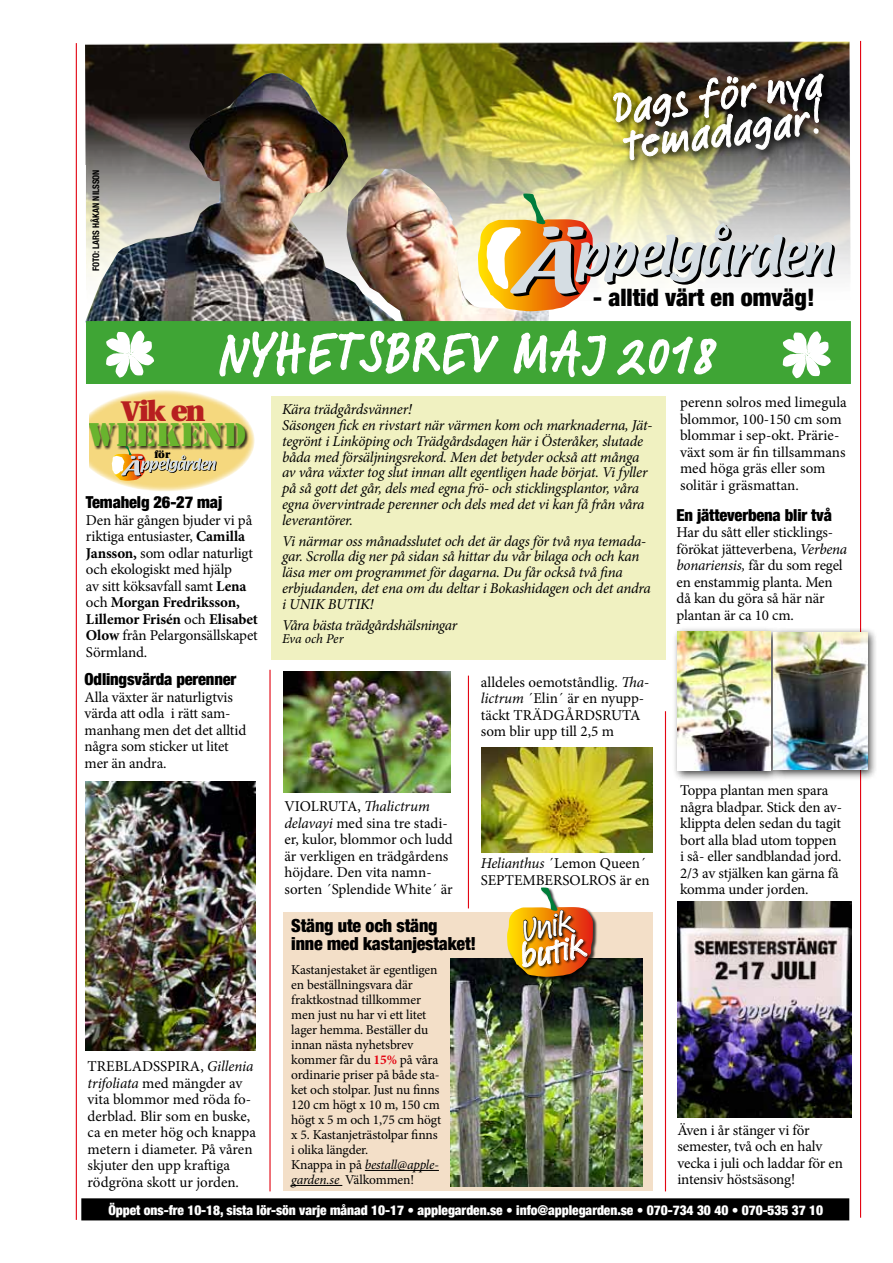
<style>
.page{position:relative;width:893px;height:1263px;background:#fff}
.page>*{position:absolute;margin:0;border:0;box-sizing:border-box;transform-origin:0 0}
.t1{font:500 60px "Feltpen LT";letter-spacing:.025em;color:#fff}
.t2{font:500 45px/36px "Feltpen LT";color:#fff}
.t3{font:500 36.3px "Feltpen LT";color:#fff}
.t4{font:500 35.25px "Feltpen LT";color:#fff}
.t5{font:34.05px "Stencil";color:#69b42e}
.t6{font:28.35px "Utopia Black Os F";color:#b71f20}
.t7{font:900 condensed 24px "Helvetica Neue";color:#000}
.t8{font:900 condensed 18px/18px "Helvetica Neue";letter-spacing:-.01em;color:#000}
.t9{font:900 condensed 16.5px "Helvetica Neue";letter-spacing:-.01em;color:#000}
.t10{font:15px/16.5px "Minion Pro";letter-spacing:-.01em;color:#000}
.t11{font:italic 15px/15.8px "Minion Pro";letter-spacing:-.015em;color:#000}
.t12{font:13.5px/15px "Minion Pro";letter-spacing:-.01em;color:#000}
.t13{font:900 condensed 13.5px "Helvetica Neue";letter-spacing:-.005em;color:#fff}
.t14{font:italic 13.5px "Minion Pro";letter-spacing:-.01em;color:#000}
.t15{font:900 10.2px "Utopia";color:#000}
.t16{font:700 condensed 9px "Helvetica Neue";color:#000}
.s1{font-weight:700}
.s2{font-style:italic}
.s3{font-weight:700;color:#e30613}
</style>
<div class="page">
<div style="left:271px;top:396px;width:394px;height:264px;background:#f0f1c1"></div>
<img style="left:85px;top:41px;width:766px;height:237px">
<img style="left:85px;top:73px;width:464px;height:250px">
<div style="left:82px;top:1199px;width:766px;height:21px;background:#000"></div>
<div style="left:81px;top:1198px;width:768px;height:22px;border:2px solid #000"></div>
<div style="left:86px;top:321px;width:765px;height:63px;background:#3fa535"></div>
<svg style="left:219px;top:318px;width:280px;height:60px"></svg>
<svg style="left:513px;top:319px;width:94px;height:65px"></svg>
<svg style="left:617px;top:336px;width:100px;height:39px"></svg>
<hr style="left:76px;top:43px;width:1px;height:1177px;background:#e30613">
<hr style="left:860px;top:41px;width:1px;height:1177px;background:#e30613">
<hr style="left:269px;top:670px;width:2px;height:521px;background:#e30613">
<hr style="left:468px;top:676px;width:1px;height:232px;background:#e30613">
<hr style="left:665px;top:711px;width:1px;height:480px;background:#e30613">
<svg style="left:478px;top:193px;width:357px;height:118px"></svg>
<svg style="left:89px;top:390px;width:166px;height:101px"></svg>
<svg style="left:106px;top:331px;width:48px;height:47px"></svg>
<svg style="left:782px;top:331px;width:49px;height:47px"></svg>
<div style="left:284px;top:912px;width:369px;height:279px;background:#f3dfc8"></div>
<svg style="left:608px;top:70px;width:226px;height:100px"></svg>
<img style="left:612px;top:55px;width:212px;height:125px">
<img style="left:451px;top:959px;width:191px;height:227px">
<hr style="left:365px;top:1170px;width:74px;height:1px;background:#000">
<hr style="left:291px;top:1185px;width:51px;height:1px;background:#000">
<div style="left:507px;top:888px;width:91px;height:93px;background:#000;opacity:.75"></div>
<img style="left:507px;top:887px;width:86px;height:90px">
<img style="left:85px;top:781px;width:170px;height:270px">
<img style="left:283px;top:671px;width:168px;height:121px">
<img style="left:481px;top:748px;width:172px;height:105px">
<div style="left:672px;top:626px;width:206px;height:156px;background:#000;opacity:.75"></div>
<img style="left:678px;top:631px;width:93px;height:140px">
<img style="left:774px;top:632px;width:93px;height:137px">
<img style="left:677px;top:901px;width:174px;height:216px">
<p class="t16" style="left:88px;top:271px;width:103px;rotate:-90deg">FOTO: LARS HÅKAN NILSSON</p>
<h2 class="t2" style="left:610px;top:91px;width:214px;rotate:-8deg">Dags för nya temadagar!</h2>
<h3 class="t7" style="left:593px;top:278px;width:223px">- alltid värt en omväg!</h3>
<h1 class="t1" style="left:219px;top:312px;width:499px">NYHETSBREV MAJ 2018</h1>
<p class="t11" style="left:282px;top:402px;width:372px">Kära trädgårdsvänner!<br>Säsongen fick en rivstart när värmen kom och marknaderna, Jät&shy;tegrönt i Linköping och Trädgårdsdagen här i Österåker, slutade båda med försäljningsrekord. Men det betyder också att många av våra växter tog slut innan allt egentligen hade börjat. Vi fyller på så gott det går, dels med egna frö- och sticklingsplantor, våra egna övervintrade perenner och dels med det vi kan få från våra leverantörer.</p>
<p class="t11" style="left:282px;top:533px;width:370px">Vi närmar oss månadsslutet och det är dags för två nya temada&shy;gar. Scrolla dig ner på sidan så hittar du vår bilaga och och kan läsa mer om programmet för dagarna. Du får också två fina erbjudanden, det ena om du deltar i Bokashidagen och det andra i UNIK BUTIK!</p>
<p class="t11" style="left:282px;top:617px;width:177px">Våra bästa trädgårdshälsningar</p>
<p class="t14" style="left:282px;top:630px;width:63px">Eva och Per</p>
<p class="t10" style="left:680px;top:394px;width:168px">perenn solros med limegula blommor, 100-150 cm som blommar i sep-okt. Prärie&shy;växt som är fin tillsammans med höga gräs eller som solitär i gräsmattan.</p>
<h3 class="t6" style="left:122px;top:395px;width:85px">Vik en</h3>
<h3 class="t5" style="left:88px;top:415px;width:159px">WEEKEND</h3>
<p class="t15" style="left:154px;top:448px;width:17px">för</p>
<p class="t9" style="left:86px;top:489px;width:138px">Temahelg 26-27 maj</p>
<p class="t10" style="left:86px;top:512px;width:174px">Den här gången bjuder vi på riktiga entusiaster, <span class="s1">Camilla<br>Jansson,</span> som odlar naturligt och ekologiskt med hjälp<br>av sitt köksavfall samt <span class="s1">Lena </span>och <span class="s1">Morgan Fredriksson,<br>Lillemor Frisén</span> och <span class="s1">Elisabet<br>Olow</span> från Pelargonsällskapet<br>Sörmland.</p>
<p class="t9" style="left:676px;top:501px;width:157px">En jätteverbena blir två</p>
<p class="t10" style="left:676px;top:524px;width:172px">Har du sått eller sticklings&shy;förökat jätteverbena, <span class="s2">Verbena bonariensis,</span> får du som regel en enstammig planta. Men då kan du göra så här när plantan är ca 10 cm.</p>
<p class="t9" style="left:85px;top:666px;width:153px">Odlingsvärda perenner</p>
<p class="t10" style="left:85px;top:689px;width:163px">Alla växter är naturligtvis värda att odla i rätt sam&shy;manhang men det det alltid några som sticker ut litet mer än andra.</p>
<p class="t10" style="left:88px;top:1058px;width:170px">TREBLADSSPIRA, <span class="s2">Gillenia trifoliata</span> med mängder av vita blommor med röda fo&shy;derblad. Blir som en buske, ca en meter hög och knappa metern i diameter. På våren skjuter den upp kraftiga rödgröna skott ur jorden.</p>
<p class="t10" style="left:284px;top:798px;width:170px">VIOLRUTA, <span class="s2">Thalictrum delavayi</span> med sina tre stadi&shy;er, kulor, blommor och ludd är verkligen en trädgårdens höjdare. Den vita namn&shy;sorten ´Splendide White´ är</p>
<p class="t10" style="left:481px;top:673px;width:170px">alldeles oemotståndlig. <span class="s2">Tha&shy;lictrum</span> ´Elin´ är en nyupp&shy;täckt TRÄDGÅRDSRUTA som blir upp till 2,5 m</p>
<p class="t10" style="left:481px;top:855px;width:170px"><span class="s2">Helianthus</span> ´Lemon Queen´<br>SEPTEMBERSOLROS är en</p>
<p class="t8" style="left:291px;top:916px;width:186px">Stäng ute och stäng<br>inne med kastanjestaket!</p>
<p class="t12" style="left:291px;top:962px;width:151px">Kastanjestaket är egentligen en beställningsvara där fraktkostnad tillkommer men just nu har vi ett litet lager hemma. Beställer du innan nästa nyhetsbrev kommer får du <span class="s3">15%</span> på våra ordinarie priser på både sta&shy;ket och stolpar. Just nu finns<br>120 cm högt x 10 m, 150 cm högt x 5 m och 1,75 cm högt x 5. Kastanjeträstolpar finns i olika längder.<br>Knappa in på <span class="s2">bestall@apple&shy;garden.se</span> Välkommen!</p>
<h3 class="t3" style="left:518px;top:906px;width:53px;rotate:-11deg">Unik</h3>
<h3 class="t4" style="left:515px;top:933px;width:68px;rotate:-11deg">butik</h3>
<p class="t10" style="left:680px;top:782px;width:163px">Toppa plantan men spara några bladpar. Stick den av&shy;klippta delen sedan du tagit bort alla blad utom toppen i så- eller sandblandad jord.<br>2/3 av stjälken kan gärna få komma under jorden.</p>
<p class="t10" style="left:677px;top:1122px;width:167px">Även i år stänger vi för semester, två och en halv vecka i juli och laddar för en intensiv höstsäsong!</p>
<p class="t13" style="left:109px;top:1199px;width:716px">Öppet ons-fre 10-18, sista lör-sön varje månad 10-17 • applegarden.se • info@applegarden.se • 070-734 30 40 • 070-535 37 10</p>
</div>
